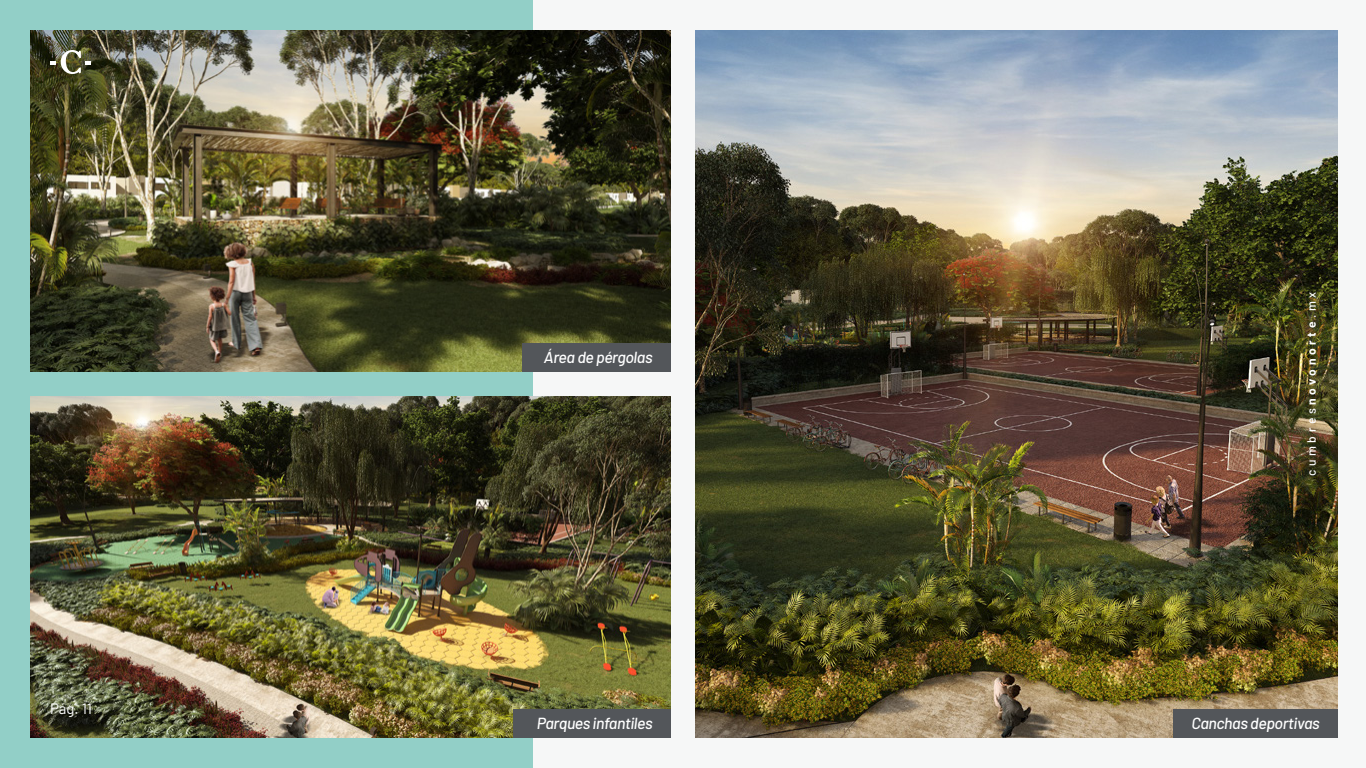
<style>
.page{position:relative;width:1366px;height:768px;background:#fff}
.page>*{position:absolute;margin:0;border:0;box-sizing:border-box;transform-origin:0 0}
.t1{font:italic 500 16px "Barlow";letter-spacing:-.025em;color:#fff}
.t2{font:15px "Barlow";color:#fff}
.t3{font:500 12px "Barlow";letter-spacing:.3em;color:#fff}
.s1{font-weight:700}
</style>
<div class="page">
<div style="left:509px;top:0;width:857px;height:768px;background:#f6f7f7"></div>
<div style="left:0;top:0;width:533px;height:768px;background:#92cfc7"></div>
<img style="left:30px;top:30px;width:640px;height:342px">
<img style="left:30px;top:396px;width:640px;height:342px">
<img style="left:696px;top:30px;width:642px;height:708px">
<svg style="left:50px;top:50px;width:41px;height:24px"></svg>
<div style="left:513px;top:709px;width:157px;height:29px;background:#53565a"></div>
<div style="left:1173px;top:709px;width:165px;height:29px;background:#53565a"></div>
<div style="left:522px;top:343px;width:148px;height:29px;background:#53565a"></div>
<p class="t2" style="left:50px;top:698px;width:44px">Pág. 11</p>
<p class="t1" style="left:544px;top:346px;width:110px">Área de pérgolas</p>
<p class="t3" style="left:1303px;top:476px;width:186px;rotate:-90deg">cumbres<span class="s1">novonorte</span>.mx</p>
<p class="t1" style="left:537px;top:712px;width:117px">Parques infantiles</p>
<p class="t1" style="left:1192px;top:712px;width:130px">Canchas deportivas</p>
</div>
